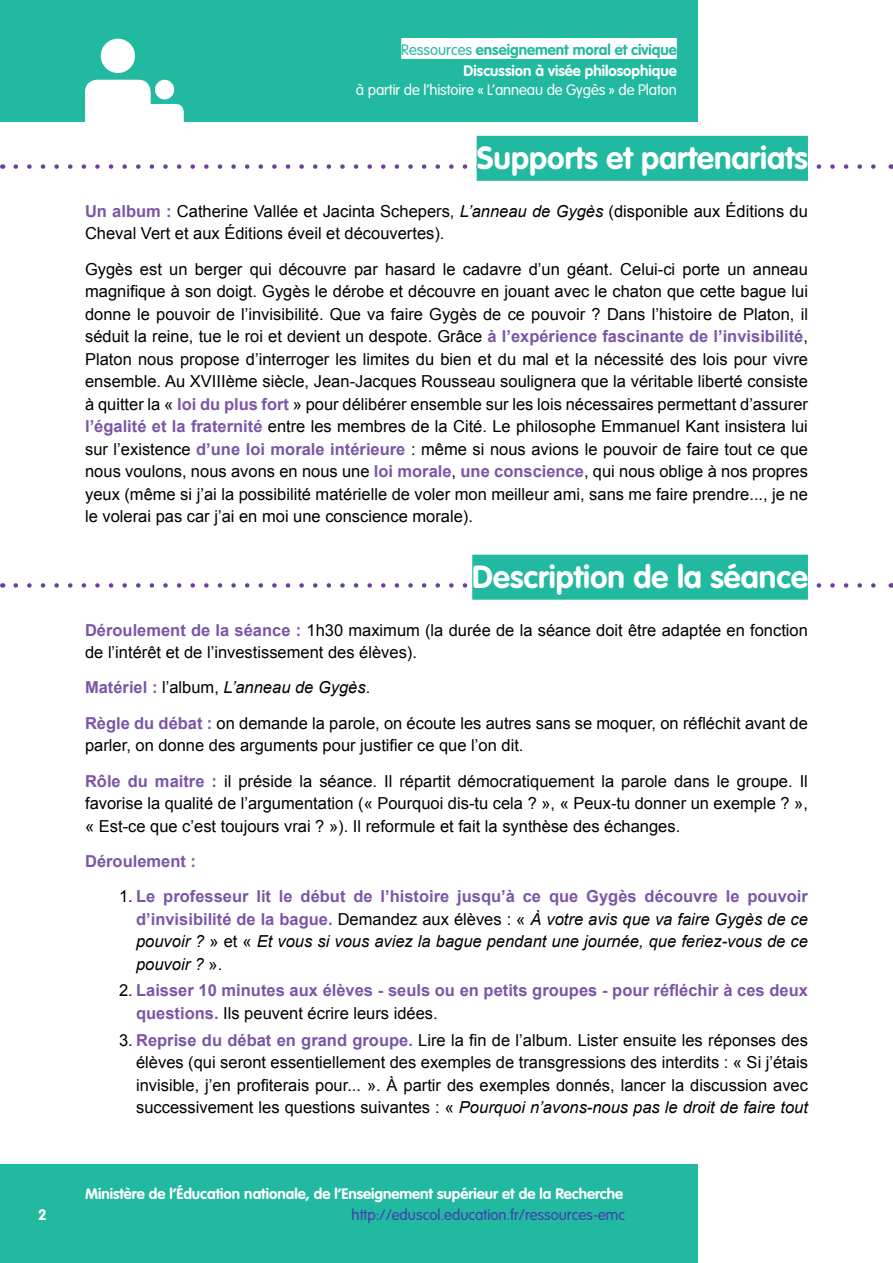
<style>
.page{position:relative;width:893px;height:1263px;background:#fff}
.page>*{position:absolute;margin:0;border:0;box-sizing:border-box;transform-origin:0 0}
.t1{font:700 31.5px "VAG Rounded Std";color:#fff}
.t2{font:16.5px/22.5px "Arial";color:#000}
.t3{font:italic 16.5px/22.5px "Arial";color:#000;text-align:justify}
.t4{font:700 16.5px/22.5px "Arial";color:#7b56a7}
.t5{font:700 15px/21px "VAG Rounded Std";color:#fff;text-align:right}
.t6{font:300 15px "VAG Rounded Std";letter-spacing:-.005em;color:#fff}
.t7{font:300 15px "VAG Rounded Std";color:#443bb4}
.s1{font-weight:300;color:#21b99f}
.s2{color:#21b99f}
.s3{font-weight:700;color:#7b56a7}
.s4{font-style:italic}
.s5{font-style:normal}
.s6{font-weight:700;font-style:normal;color:#7b56a7}
.s7{font-weight:400;color:#000}
</style>
<div class="page">
<div style="left:0;top:0;width:697px;height:122px;background:#21b99f"></div>
<div style="left:155px;top:80px;width:19px;height:19px;background:#fff;border-radius:50%"></div>
<div style="left:85px;top:80px;width:66px;height:86px;background:#fff;border-radius:12px"></div>
<div style="left:134px;top:104px;width:50px;height:62px;background:#fff;border-radius:8px"></div>
<div style="left:101px;top:39px;width:34px;height:34px;background:#fff;border-radius:50%"></div>
<div style="left:401px;top:38px;width:276px;height:21px;background:#fff"></div>
<div style="left:0;top:1164px;width:697px;height:99px;background:#21b99f"></div>
<svg style="left:16px;top:164px;width:860px;height:5px"></svg>
<div style="left:477px;top:136px;width:331px;height:45px;background:#21b99f"></div>
<svg style="left:16px;top:583px;width:860px;height:5px"></svg>
<div style="left:472px;top:555px;width:336px;height:45px;background:#21b99f"></div>
<p class="t5" style="left:401px;top:39px;width:277px"><span class="s1">Ressources</span> <span class="s2">enseignement moral et civique<br></span>Discussion à visée philosophique</p>
<p class="t6" style="left:356px;top:81px;width:322px">à partir de l’histoire « L’anneau de Gygès » de Platon</p>
<h1 class="t1" style="left:477px;top:139px;width:333px">Supports et partenariats</h1>
<p class="t2" style="left:85px;top:200px;width:724px"><span class="s3">Un album :</span> Catherine Vallée et Jacinta Schepers, <span class="s4">L’anneau de Gygès</span> (disponible aux Éditions du<br>Cheval Vert et aux Éditions éveil et découvertes).</p>
<p class="t2" style="left:85px;top:258px;width:724px;text-align:justify">Gygès est un berger qui découvre par hasard le cadavre d’un géant. Celui-ci porte un anneau magnifique à son doigt. Gygès le dérobe et découvre en jouant avec le chaton que cette bague lui donne le pouvoir de l’invisibilité. Que va faire Gygès de ce pouvoir ? Dans l’histoire de Platon, il séduit la reine, tue le roi et devient un despote. Grâce <span class="s3">à l’expérience fascinante de l’invisibilité</span>, Platon nous propose d’interroger les limites du bien et du mal et la nécessité des lois pour vivre ensemble. Au XVIIIème siècle, Jean-Jacques Rousseau soulignera que la véritable liberté consiste à quitter la « <span class="s3">loi du plus fort</span> » pour délibérer ensemble sur les lois nécessaires permettant d’assurer <span class="s3">l’égalité et la fraternité</span> entre les membres de la Cité. Le philosophe Emmanuel Kant insistera lui sur l’existence <span class="s3">d’une loi morale intérieure</span> : même si nous avions le pouvoir de faire tout ce que nous voulons, nous avons en nous une <span class="s3">loi morale</span>, <span class="s3">une conscience</span>, qui nous oblige à nos propres yeux (même si j’ai la possibilité matérielle de voler mon meilleur ami, sans me faire prendre..., je ne le volerai pas car j’ai en moi une conscience morale).</p>
<h1 class="t1" style="left:472px;top:558px;width:337px">Description de la séance</h1>
<p class="t2" style="left:85px;top:619px;width:724px"><span class="s3">Déroulement de la séance :</span> 1h30 maximum (la durée de la séance doit être adaptée en fonction de l’intérêt et de l’investissement des élèves).</p>
<p class="t2" style="left:85px;top:670px;width:724px;line-height:35.2px"><span class="s3">Matériel :</span> l’album, <span class="s4">L’anneau de Gygès</span>.<br><span class="s3">Règle du débat :</span> on demande la parole, on écoute les autres sans se moquer, on réfléchit avant de</p>
<p class="t2" style="left:85px;top:728px;width:724px;line-height:35.2px">parler, on donne des arguments pour justifier ce que l’on dit.<br><span class="s3">Rôle du maitre :</span> il préside la séance. Il répartit démocratiquement la parole dans le groupe. Il</p>
<p class="t2" style="left:85px;top:792px;width:724px">favorise la qualité de l’argumentation (« Pourquoi dis-tu cela ? », « Peux-tu donner un exemple ? », « Est-ce que c’est toujours vrai ? »). Il reformule et fait la synthèse des échanges.</p>
<p class="t4" style="left:85px;top:850px;width:112px">Déroulement :</p>
<p class="t3" style="left:136px;top:885px;width:673px;text-indent:-17px"><span class="s5">1.</span> <span class="s6">Le professeur lit le début de l’histoire jusqu’à ce que Gygès découvre le pouvoir d’invisibilité de la bague.</span> <span class="s5">Demandez aux élèves : «</span> À votre avis que va faire Gygès de ce pouvoir ? <span class="s5">» et «</span> Et vous si vous aviez la bague pendant une journée, que feriez-vous de ce pouvoir ? <span class="s5">».</span></p>
<p class="t4" style="left:136px;top:980px;width:673px;text-indent:-17px"><span class="s7">2.</span> Laisser 10 minutes aux élèves - seuls ou en petits groupes - pour réfléchir à ces deux questions. <span class="s7">Ils peuvent écrire leurs idées.</span></p>
<p class="t2" style="left:136px;top:1029px;width:673px;text-align:justify;text-indent:-17px">3. <span class="s3">Reprise du débat en grand groupe.</span> Lire la fin de l’album. Lister ensuite les réponses des élèves (qui seront essentiellement des exemples de transgressions des interdits : « Si j’étais invisible, j’en profiterais pour... ». À partir des exemples donnés, lancer la discussion avec successivement les questions suivantes : « <span class="s4">Pourquoi n’avons-nous pas le droit de faire tout</span></p>
<p class="t5" style="left:85px;top:1184px;width:540px">Ministère de l’Éducation nationale, de l’Enseignement supérieur et de la Recherche</p>
<p class="t5" style="left:38px;top:1204px;width:10px">2</p>
<p class="t7" style="left:352px;top:1206px;width:275px">http://eduscol.education.fr/ressources-emc</p>
</div>
